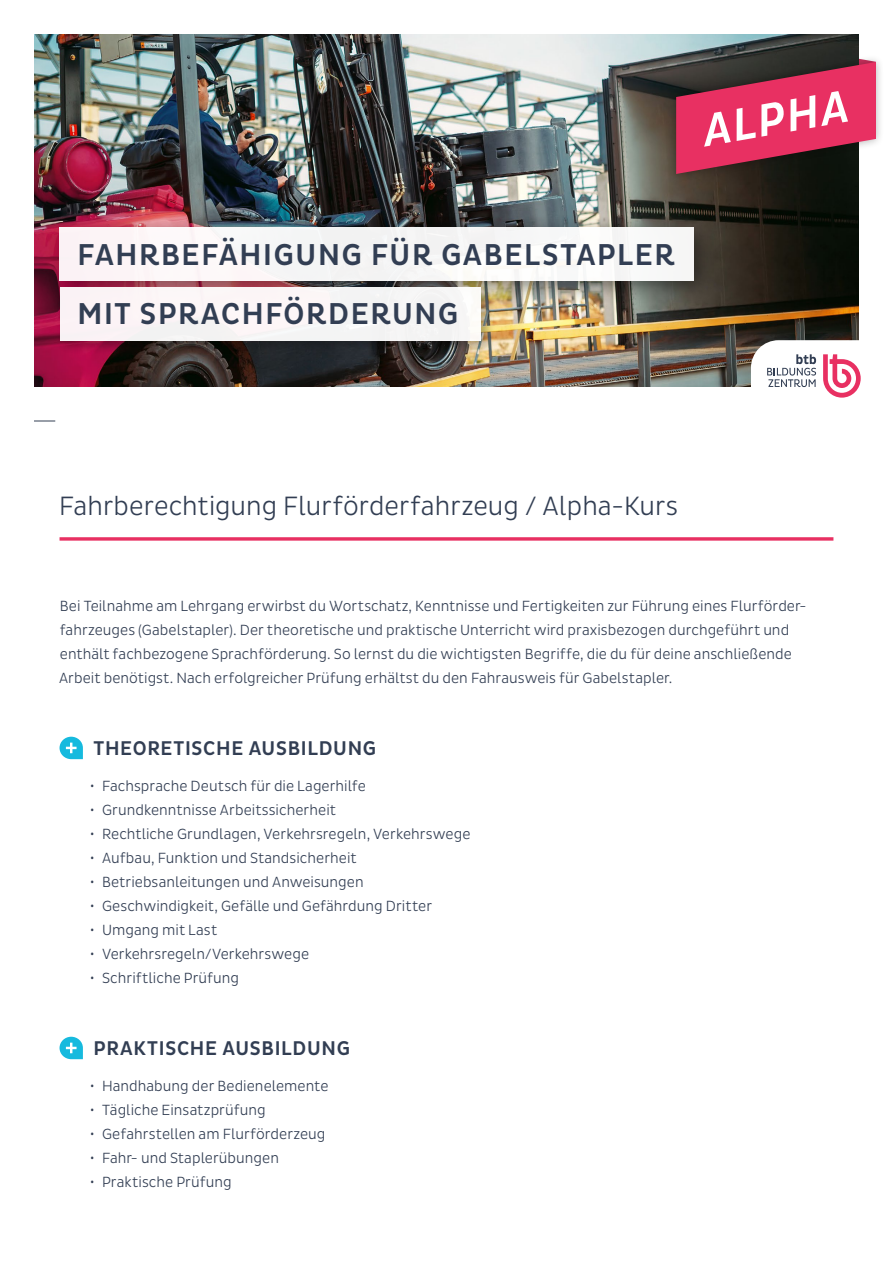
<style>
.page{position:relative;width:893px;height:1263px;background:#fff}
.page>*{position:absolute;margin:0;border:0;box-sizing:border-box;transform-origin:0 0}
.t1{font:italic 500 46.5px "Pluto Cond";color:#fff}
.t2{font:500 30.75px "Pluto Cond";letter-spacing:.035em;color:#323e53}
.t3{font:300 27px "Pluto Sans Cond";color:#323e53}
.t4{font:500 20.25px "Pluto Sans Cond";letter-spacing:.035em;color:#323e53}
.t5{font:300 15px/24px "Pluto Sans Cond";letter-spacing:.005em;color:#323e53}
</style>
<div class="page">
<img style="left:34px;top:34px;width:825px;height:353px">
<div style="left:667px;top:54px;width:218px;height:128px;background:#000;opacity:.3"></div>
<svg style="left:676px;top:51px;width:200px;height:123px;background:#a63351"></svg>
<svg style="left:60px;top:737px;width:23px;height:22px"></svg>
<svg style="left:60px;top:1037px;width:23px;height:22px"></svg>
<div style="left:47px;top:214px;width:671px;height:91px;background:#000;opacity:.5"></div>
<div style="left:60px;top:227px;width:634px;height:54px;background:#f8f6f6"></div>
<svg style="left:60px;top:537px;width:773px;height:4px;background:#eb4e79"></svg>
<div style="left:56px;top:284px;width:440px;height:71px;background:#000;opacity:.3"></div>
<div style="left:60px;top:287px;width:420px;height:53px;background:#faf4f6"></div>
<svg style="left:34px;top:421px;width:21px;height:1px"></svg>
<svg style="left:751px;top:340px;width:110px;height:58px"></svg>
<h1 class="t1" style="left:699px;top:111px;width:149px;rotate:-10deg">ALPHA</h1>
<h2 class="t2" style="left:77px;top:237px;width:599px">FAHRBEFÄHIGUNG FÜR GABELSTAPLER</h2>
<h2 class="t2" style="left:77px;top:296px;width:383px">MIT SPRACHFÖRDERUNG</h2>
<h3 class="t3" style="left:59px;top:490px;width:620px">Fahrberechtigung Flurförderfahrzeug / Alpha-Kurs</h3>
<p class="t5" style="left:59px;top:594px;width:749px">Bei Teilnahme am Lehrgang erwirbst du Wortschatz, Kenntnisse und Fertigkeiten zur Führung eines Flurförder&shy;fahrzeuges (Gabelstapler). Der theoretische und praktische Unterricht wird praxisbezogen durchgeführt und enthält fachbezogene Sprachförderung. So lernst du die wichtigsten Begriffe, die du für deine anschließende Arbeit benötigst. Nach erfolgreicher Prüfung erhältst du den Fahrausweis für Gabelstapler.</p>
<h3 class="t4" style="left:94px;top:736px;width:284px">THEORETISCHE AUSBILDUNG</h3>
<p class="t5" style="left:90px;top:774px;width:277px">• Fachsprache Deutsch für die Lagerhilfe</p>
<p class="t5" style="left:90px;top:798px;width:248px">• Grundkenntnisse Arbeitssicherheit</p>
<p class="t5" style="left:90px;top:822px;width:382px">• Rechtliche Grundlagen, Verkehrsregeln, Verkehrswege</p>
<p class="t5" style="left:90px;top:846px;width:268px">• Aufbau, Funktion und Standsicherheit</p>
<p class="t5" style="left:90px;top:870px;width:275px">• Betriebsanleitungen und Anweisungen</p>
<p class="t5" style="left:90px;top:894px;width:344px">• Geschwindigkeit, Gefälle und Gefährdung Dritter</p>
<p class="t5" style="left:90px;top:918px;width:129px">• Umgang mit Last</p>
<p class="t5" style="left:90px;top:942px;width:221px">• Verkehrsregeln/Verkehrswege</p>
<p class="t5" style="left:90px;top:966px;width:151px">• Schriftliche Prüfung</p>
<h3 class="t4" style="left:94px;top:1036px;width:258px">PRAKTISCHE AUSBILDUNG</h3>
<p class="t5" style="left:90px;top:1074px;width:240px">• Handhabung der Bedienelemente</p>
<p class="t5" style="left:90px;top:1098px;width:177px">• Tägliche Einsatzprüfung</p>
<p class="t5" style="left:90px;top:1122px;width:237px">• Gefahrstellen am Flurförderzeug</p>
<p class="t5" style="left:90px;top:1146px;width:191px">• Fahr- und Staplerübungen</p>
<p class="t5" style="left:90px;top:1170px;width:143px">• Praktische Prüfung</p>
</div>
